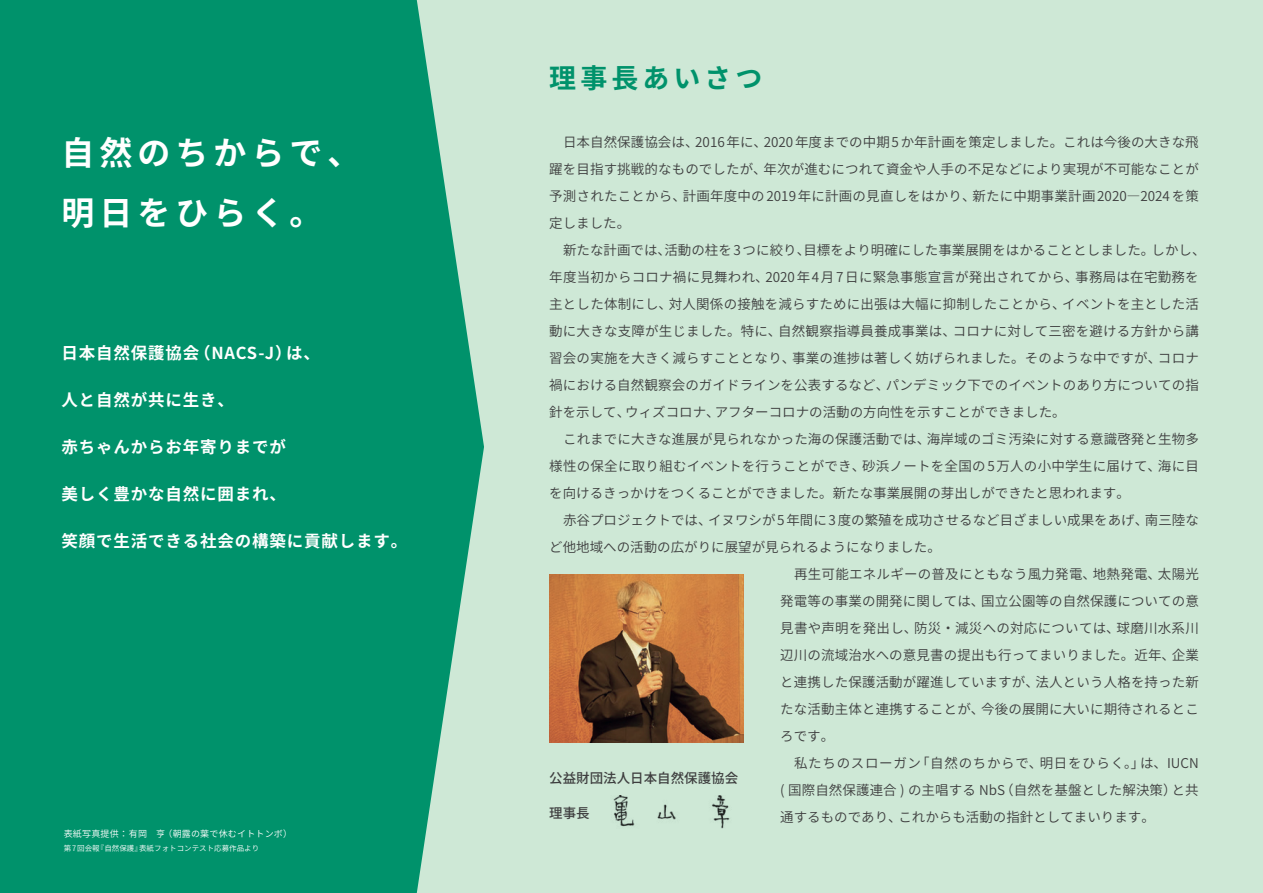
<style>
.page{position:relative;width:1263px;height:893px;background:#cee8d6}
.page>*{position:absolute;margin:0;border:0;box-sizing:border-box;transform-origin:0 0}
.main_title{font:700 33px "Noto Sans CJ Kjp";letter-spacing:.15em;color:#fff}
.main_title-2{font:700 27px "Noto Sans CJ Kjp";letter-spacing:.15em;color:#00926b}
.t1{font:700 16.5px "Noto Sans CJ Kjp";letter-spacing:.05em;color:#fff}
.body_copy{font:600 13.5px/27px "Noto Sans CJ Kjp";letter-spacing:.01em;color:#3e3e3f;text-align:justify}
.body_copy-2{font:500 13.5px "Noto Sans CJ Kjp";color:#3e3e3f}
.t2{font:600 9px "Noto Sans CJ Kjp";letter-spacing:.025em;color:#fff}
.t3{font:600 7.5px "Noto Sans CJ Kjp";color:#fff}
</style>
<div class="page">
<div style="left:0;top:0;width:484px;height:893px;background:#00926b"></div>
<img style="left:613px;top:795px;width:117px;height:34px">
<img style="left:549px;top:575px;width:194px;height:167px">
<p class="main_title" style="left:62px;top:134px;width:300px">自然のちからで、</p>
<p class="main_title" style="left:62px;top:194px;width:262px">明日をひらく。</p>
<p class="t1" style="left:62px;top:344px;width:260px">日本自然保護協会（NACS-J）は、</p>
<p class="t1" style="left:62px;top:391px;width:174px">人と自然が共に生き、</p>
<p class="t1" style="left:62px;top:438px;width:226px">赤ちゃんからお年寄りまでが</p>
<p class="t1" style="left:62px;top:485px;width:226px">美しく豊かな自然に囲まれ、</p>
<p class="t1" style="left:62px;top:532px;width:347px">笑顔で生活できる社会の構築に貢献します。</p>
<p class="t2" style="left:64px;top:829px;width:230px">表紙写真提供 ： 有岡　亨 （朝露の葉で休むイトトンボ）</p>
<p class="t3" style="left:64px;top:844px;width:197px">第 7 回会報『自然保護』表紙フォトコンテスト応募作品より</p>
<p class="main_title-2" style="left:549px;top:62px;width:215px">理事長あいさつ</p>
<p class="body_copy" style="left:549px;top:129px;width:651px;text-indent:14px">日本自然保護協会は、2016 年に、2020 年度までの中期 5 か年計画を策定しました。これは今後の大きな飛躍を目指す挑戦的なものでしたが、年次が進むにつれて資金や人手の不足などにより実現が不可能なことが予測されたことから、計画年度中の2019年に計画の見直しをはかり、新たに中期事業計画2020―2024を策定しました。</p>
<p class="body_copy" style="left:549px;top:237px;width:658px;text-align:left;text-indent:14px">新たな計画では、活動の柱を 3 つに絞り、目標をより明確にした事業展開をはかることとしました。しかし、年度当初からコロナ禍に見舞われ、2020年4月7日に緊急事態宣言が発出されてから、事務局は在宅勤務を主とした体制にし、対人関係の接触を減らすために出張は大幅に抑制したことから、イベントを主とした活動に大きな支障が生じました。特に、自然観察指導員養成事業は、コロナに対して三密を避ける方針から講習会の実施を大きく減らすこととなり、事業の進捗は著しく妨げられました。そのような中ですが、コロナ禍における自然観察会のガイドラインを公表するなど、パンデミック下でのイベントのあり方についての指針を示して、ウィズコロナ、アフターコロナの活動の方向性を示すことができました。</p>
<p class="body_copy" style="left:549px;top:426px;width:651px;text-indent:14px">これまでに大きな進展が見られなかった海の保護活動では、海岸域のゴミ汚染に対する意識啓発と生物多様性の保全に取り組むイベントを行うことができ、砂浜ノートを全国の5万人の小中学生に届けて、海に目を向けるきっかけをつくることができました。新たな事業展開の芽出しができたと思われます。</p>
<p class="body_copy" style="left:549px;top:507px;width:651px;text-indent:14px">赤谷プロジェクトでは、イヌワシが 5 年間に 3 度の繁殖を成功させるなど目ざましい成果をあげ、南三陸など他地域への活動の広がりに展望が見られるようになりました。</p>
<p class="body_copy" style="left:780px;top:561px;width:420px;text-indent:14px">再生可能エネルギーの普及にともなう風力発電、地熱発電、太陽光発電等の事業の開発に関しては、国立公園等の自然保護についての意見書や声明を発出し、防災・減災への対応については、球磨川水系川辺川の流域治水への意見書の提出も行ってまいりました。近年、企業と連携した保護活動が躍進していますが、法人という人格を持った新たな活動主体と連携することが、今後の展開に大いに期待されるところです。</p>
<p class="body_copy" style="left:780px;top:750px;width:420px;text-indent:14px">私たちのスローガン「自然のちからで、明日をひらく。」は、IUCN ( 国際自然保護連合 ) の主唱する NbS（自然を基盤とした解決策）と共通するものであり、これからも活動の指針としてまいります。</p>
<p class="body_copy-2" style="left:549px;top:770px;width:190px">公益財団法人日本自然保護協会</p>
<p class="body_copy-2" style="left:549px;top:806px;width:42px">理事長</p>
</div>
